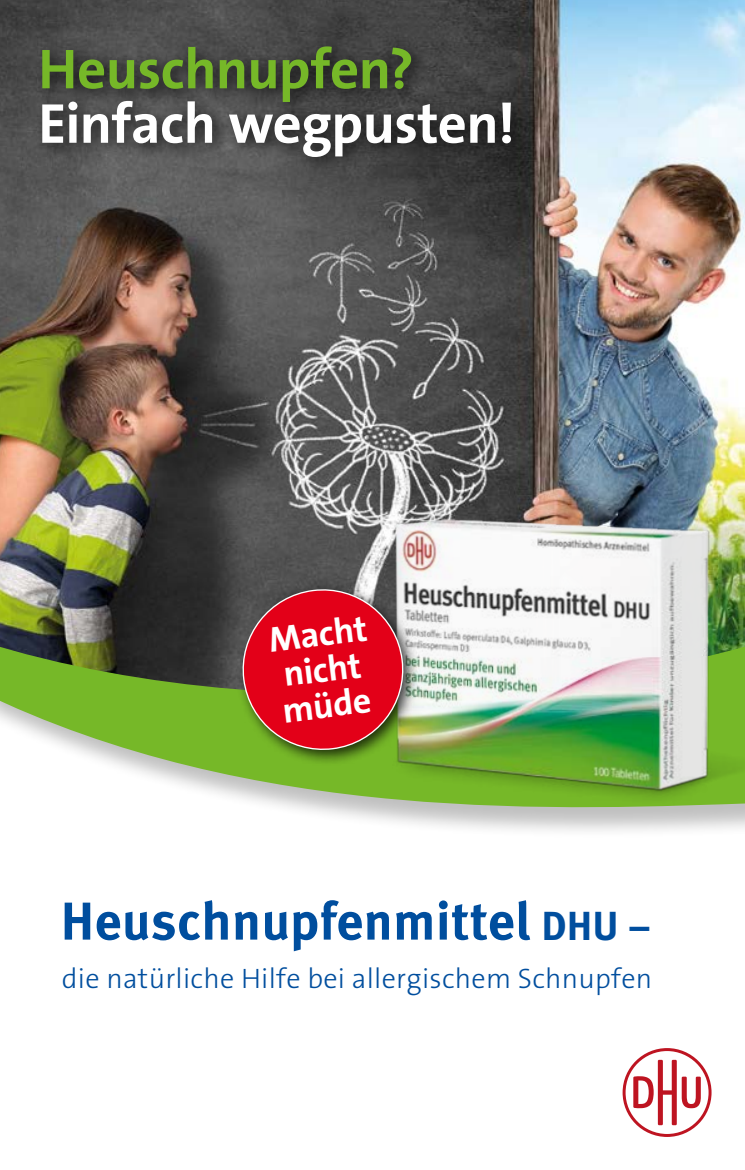
<style>
.page{position:relative;width:745px;height:1170px;background:#fff}
.page>*{position:absolute;margin:0;border:0;box-sizing:border-box;transform-origin:0 0}
.t1{font:700 56.75px "The Sans B7";letter-spacing:-.01em;color:#fff}
.t2{font:700 56.75px "The Sans B7";letter-spacing:-.01em;color:#76b828}
.t3{font:700 53.25px "Meta Pro";color:#004e9e}
.t4{font:700 35.75px/35.8px "The Sans B7";color:#fff}
.t5{font:300 28.25px "The Sans B3";letter-spacing:.01em;color:#004e9e}
.s1{font-size:40.5px}
</style>
<div class="page">
<img style="left:0;top:0;width:744px;height:639px">
<div style="left:35px;top:38px;width:492px;height:137px;background:#000;opacity:.66"></div>
<div style="left:0;top:642px;width:744px;height:196px;background:#000;opacity:.25"></div>
<svg style="left:0;top:639px;width:744px;height:185px"></svg>
<img style="left:331px;top:517px;width:413px;height:294px">
<div style="left:236px;top:583px;width:182px;height:182px;background:#000;opacity:.75"></div>
<svg style="left:238px;top:585px;width:169px;height:169px;background:#c12c2d"></svg>
<svg style="left:622px;top:1048px;width:89px;height:88px"></svg>
<h1 class="t2" style="left:38px;top:39px;width:377px">Heuschnupfen?</h1>
<h1 class="t1" style="left:38px;top:94px;width:478px">Einfach wegpusten!</h1>
<p class="t4" style="left:267px;top:624px;width:100px;rotate:-7deg">Macht nicht müde</p>
<h2 class="t3" style="left:61px;top:879px;width:591px">Heuschnupfenmittel <span class="s1">DHU –</span></h2>
<p class="t5" style="left:62px;top:964px;width:591px">die natürliche Hilfe bei allergischem Schnupfen</p>
</div>
